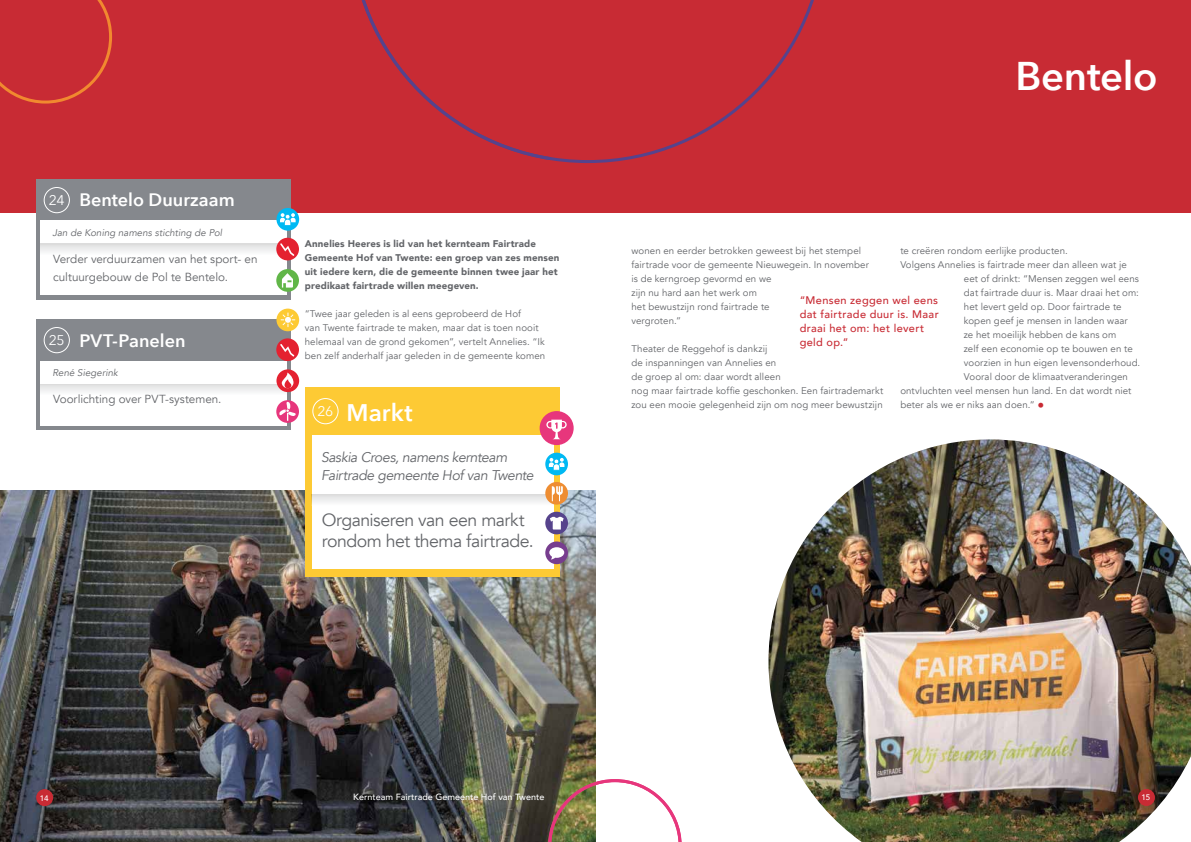
<style>
.page{position:relative;width:1191px;height:842px;background:#fff}
.page>*{position:absolute;margin:0;border:0;box-sizing:border-box;transform-origin:0 0}
.t1{font:600 40px "Avenir Next";letter-spacing:-.005em;color:#fff}
.t2{font:600 24px "Avenir Next";color:#fff}
.t3{font:600 18px "Avenir Next";color:#fff}
.t4{font:17.7px/21px "Avenir";letter-spacing:-.03em;color:#636569}
.t5{font:italic 14px/18px "Avenir";letter-spacing:-.03em;color:#636569}
.t6{font:14px "Avenir Next";letter-spacing:-.04em;color:#fff}
.t7{font:11.7px/18px "Avenir";color:#636569}
.t8{font:500 11px/14px "Avenir";letter-spacing:.03em;color:#c82b34}
.t9{font:9.7px/14px "Avenir";letter-spacing:.01em;color:#636569}
.t10{font:900 9.7px/14px "Avenir";letter-spacing:.01em;color:#636569}
.t11{font:italic 9.7px "Avenir";letter-spacing:.005em;color:#636569}
.t12{font:500 9px "Avenir";color:#fff}
.t13{font:500 8px "Avenir";color:#fff}
.s1{font-size:13.7px;color:#c82b34}
.s2{font-family:"Avenir";font-weight:500;font-size:8px}
</style>
<div class="page">
<img style="left:0;top:490px;width:595px;height:352px">
<div style="left:305px;top:387px;width:254px;height:190px;background:#fdca34"></div>
<div style="left:312px;top:398px;width:26px;height:26px;border:1px solid #fff;border-radius:50%"></div>
<div style="left:0;top:0;width:628px;height:213px;background:#c82b34"></div>
<div style="left:36px;top:179px;width:255px;height:120px;background:#85888d"></div>
<div style="left:36px;top:319px;width:255px;height:111px;background:#85888d"></div>
<div style="left:44px;top:187px;width:26px;height:26px;border:1px solid #fff;border-radius:50%"></div>
<div style="left:40px;top:221px;width:247px;height:74px;background:#fff"></div>
<div style="left:40px;top:361px;width:247px;height:64px;background:#fff"></div>
<div style="left:312px;top:436px;width:241px;height:133px;background:#fff"></div>
<svg style="left:40px;top:244px;width:238px;height:11px"></svg>
<svg style="left:40px;top:384px;width:247px;height:9px"></svg>
<svg style="left:311px;top:495px;width:237px;height:10px"></svg>
<div style="left:44px;top:327px;width:26px;height:26px;border:1px solid #fff;border-radius:50%"></div>
<div style="left:545px;top:541px;width:23px;height:23px;background:#773d8e;border-radius:50%"></div>
<svg style="left:549px;top:547px;width:15px;height:12px"></svg>
<div style="left:539px;top:411px;width:34px;height:34px;background:#e7367c;border-radius:50%"></div>
<svg style="left:546px;top:420px;width:20px;height:19px"></svg>
<div style="left:36px;top:789px;width:17px;height:17px;background:#c82b34;border-radius:50%"></div>
<div style="left:276px;top:269px;width:23px;height:23px;background:#61b648;border-radius:50%"></div>
<svg style="left:282px;top:273px;width:11px;height:15px"></svg>
<svg style="left:0;top:0;width:112px;height:104px"></svg>
<svg style="left:545px;top:482px;width:23px;height:23px"></svg>
<svg style="left:552px;top:486px;width:11px;height:15px"></svg>
<div style="left:545px;top:512px;width:23px;height:22px;background:#56438c;border-radius:50%"></div>
<svg style="left:550px;top:517px;width:13px;height:12px"></svg>
<div style="left:276px;top:238px;width:23px;height:22px;background:#e42130;border-radius:50%"></div>
<svg style="left:280px;top:243px;width:14px;height:13px"></svg>
<div style="left:276px;top:338px;width:23px;height:23px;background:#e42130;border-radius:50%"></div>
<svg style="left:280px;top:344px;width:14px;height:12px"></svg>
<svg style="left:276px;top:400px;width:23px;height:23px"></svg>
<svg style="left:278px;top:402px;width:18px;height:19px"></svg>
<svg style="left:276px;top:369px;width:23px;height:23px"></svg>
<svg style="left:282px;top:372px;width:12px;height:16px"></svg>
<svg style="left:284px;top:379px;width:7px;height:9px"></svg>
<div style="left:276px;top:309px;width:23px;height:22px;background:#fdca34;border-radius:50%"></div>
<svg style="left:281px;top:312px;width:14px;height:15px"></svg>
<div style="left:276px;top:208px;width:23px;height:23px;background:#00b9f3;border-radius:50%"></div>
<svg style="left:280px;top:213px;width:16px;height:13px"></svg>
<div style="left:545px;top:453px;width:23px;height:22px;background:#00b9f3;border-radius:50%"></div>
<svg style="left:549px;top:458px;width:15px;height:13px"></svg>
<div style="left:551px;top:0;width:640px;height:213px;background:#c82b34"></div>
<svg style="left:548px;top:779px;width:133px;height:63px"></svg>
<img style="left:768px;top:439px;width:423px;height:403px">
<div style="left:1138px;top:789px;width:17px;height:17px;background:#c82b34;border-radius:50%"></div>
<svg style="left:361px;top:0;width:453px;height:163px"></svg>
<h3 class="t6" style="left:49px;top:189px;width:17px">24</h3>
<h3 class="t3" style="left:79px;top:185px;width:157px">Bentelo Duurzaam</h3>
<p class="t11" style="left:52px;top:227px;width:171px">Jan de Koning namens stichting de Pol</p>
<p class="t7" style="left:53px;top:250px;width:206px">Verder verduurzamen van het sport- en cultuurgebouw de Pol te Bentelo.</p>
<h3 class="t6" style="left:49px;top:329px;width:17px">25</h3>
<h3 class="t3" style="left:79px;top:325px;width:108px">PVT-Panelen</h3>
<p class="t11" style="left:52px;top:367px;width:67px">René Siegerink</p>
<p class="t7" style="left:53px;top:390px;width:170px">Voorlichting over PVT-systemen.</p>
<p class="t10" style="left:305px;top:236px;width:256px">Annelies Heeres is lid van het kernteam Fairtrade Gemeente Hof van Twente: een groep van zes mensen uit iedere kern, die de gemeente binnen twee jaar het predikaat fairtrade willen meegeven.</p>
<p class="t9" style="left:305px;top:307px;width:242px">“Twee jaar geleden is al eens geprobeerd de Hof<br>van Twente fairtrade te maken, maar dat is toen nooit helemaal van de grond gekomen”, vertelt Annelies. “Ik ben zelf anderhalf jaar geleden in de gemeente komen</p>
<h3 class="t6" style="left:317px;top:400px;width:17px">26</h3>
<h2 class="t2" style="left:347px;top:392px;width:68px">Markt</h2>
<h3 class="t5" style="left:321px;top:449px;width:214px">Saskia Croes, namens kernteam<br>Fairtrade gemeente Hof van Twente</h3>
<h3 class="t4" style="left:322px;top:510px;width:213px">Organiseren van een markt rondom het thema fairtrade.</h3>
<h1 class="t1" style="left:1015px;top:41px;width:144px">Bentelo</h1>
<p class="t9" style="left:631px;top:244px;width:239px">wonen en eerder betrokken geweest bij het stempel fairtrade voor de gemeente Nieuwegein. In november is de kerngroep gevormd en we<br>zijn nu hard aan het werk om<br>het bewustzijn rond fairtrade te<br>vergroten.”</p>
<p class="t9" style="left:631px;top:342px;width:253px">Theater de Reggehof is dankzij<br>de inspanningen van Annelies en<br>de groep al om: daar wordt alleen<br>nog maar fairtrade koffie geschonken. Een fairtrademarkt zou een mooie gelegenheid zijn om nog meer bewustzijn</p>
<p class="t9" style="left:900px;top:244px;width:169px">te creëren rondom eerlijke producten.</p>
<p class="t9" style="left:900px;top:258px;width:228px">Volgens Annelies is fairtrade meer dan alleen wat je</p>
<p class="t9" style="left:964px;top:272px;width:177px">eet of drinkt: “Mensen zeggen wel eens</p>
<p class="t9" style="left:964px;top:286px;width:176px">dat fairtrade duur is. Maar draai het om:</p>
<p class="t9" style="left:964px;top:300px;width:159px">het levert geld op. Door fairtrade te</p>
<p class="t9" style="left:964px;top:314px;width:165px">kopen geef je mensen in landen waar</p>
<p class="t9" style="left:964px;top:328px;width:154px">ze het moeilijk hebben de kans om</p>
<p class="t9" style="left:964px;top:342px;width:170px">zelf een economie op te bouwen en te</p>
<p class="t9" style="left:964px;top:356px;width:178px">voorzien in hun eigen levensonderhoud.</p>
<p class="t9" style="left:964px;top:370px;width:165px">Vooral door de klimaatveranderingen</p>
<p class="t9" style="left:900px;top:384px;width:233px">ontvluchten veel mensen hun land. En dat wordt niet</p>
<p class="t9" style="left:900px;top:398px;width:145px">beter als we er niks aan doen.” <span class="s1">•</span></p>
<p class="t8" style="left:799px;top:293px;width:141px">“Mensen zeggen wel eens dat fairtrade duur is. Maar draai het om: het levert geld op.”</p>
<h3 class="t6" style="left:38px;top:785px;width:16px">11<span class="s2">14</span></h3>
<p class="t12" style="left:353px;top:789px;width:193px">Kernteam Fairtrade Gemeente Hof van Twente</p>
<p class="t13" style="left:1141px;top:790px;width:10px">15</p>
</div>
